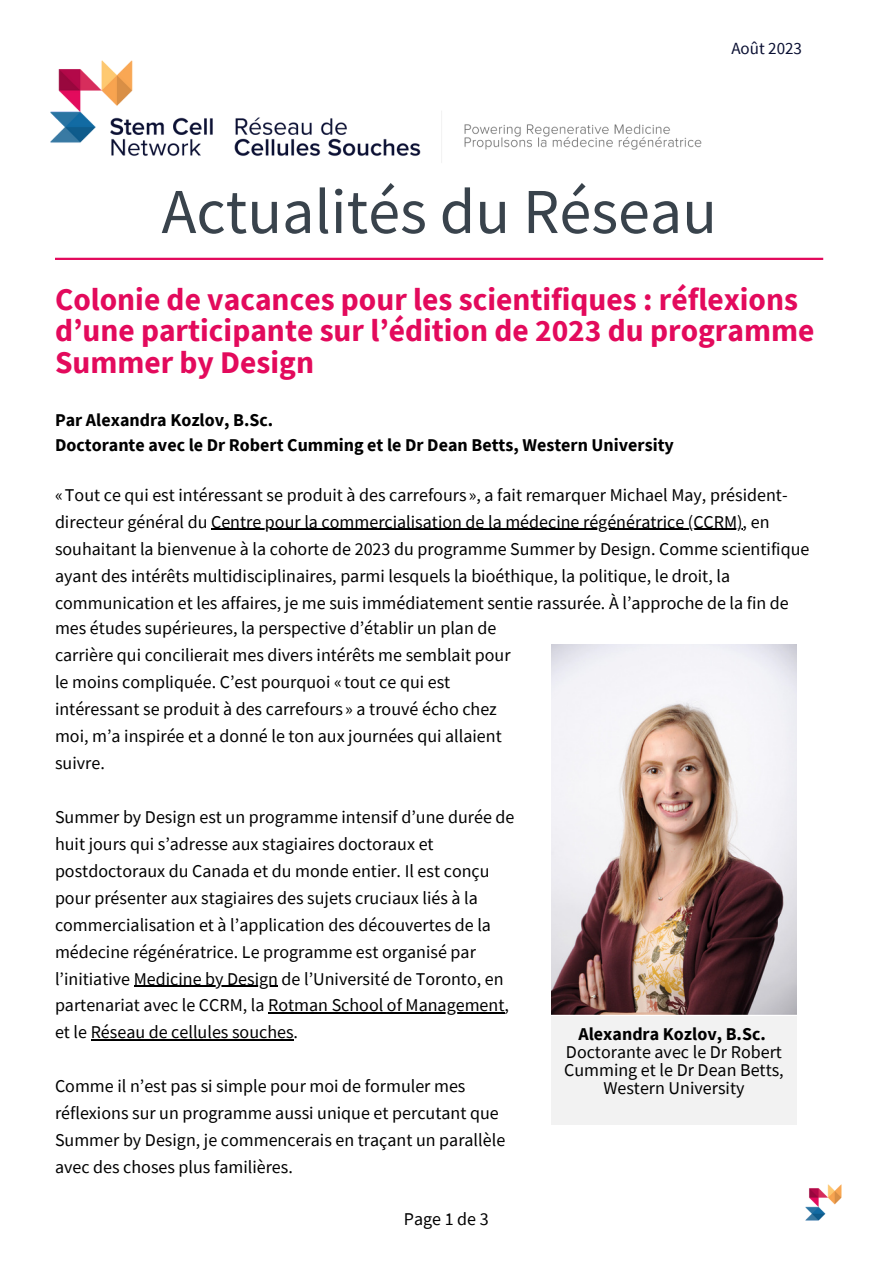
<style>
.page{position:relative;width:893px;height:1264px;background:#fff}
.page>*{position:absolute;margin:0;border:0;box-sizing:border-box;transform-origin:0 0}
.t1{font:64.05px "Source Sans Pro";color:#39434c}
.t2{font:700 31.5px/31.5px "Source Sans Pro";color:#e30a5c}
.t3{font:18px/27px "Source Sans Pro";color:#000}
.t4{font:700 18px "Source Sans Pro";color:#000}
.t5{font:16.95px "Source Sans Pro";color:#0a0f32}
</style>
<div class="page">
<img style="left:805px;top:1184px;width:37px;height:37px">
<img style="left:551px;top:644px;width:245px;height:370px">
<div style="left:551px;top:1016px;width:245px;height:108px;background:#f2f2f2"></div>
<hr style="left:211px;top:529px;width:531px;height:1px;background:#000">
<hr style="left:134px;top:985px;width:67px;height:1px;background:#000">
<hr style="left:201px;top:985px;width:77px;height:1px;background:#000">
<hr style="left:268px;top:1012px;width:236px;height:1px;background:#000">
<hr style="left:91px;top:1039px;width:202px;height:1px;background:#000">
<hr style="left:55px;top:258px;width:768px;height:2px;background:#e30a5c">
<img style="left:50px;top:60px;width:652px;height:103px">
<p class="t5" style="left:731px;top:37px;width:72px">Août 2023</p>
<p class="t1" style="left:161px;top:170px;width:557px">Actualités du Réseau</p>
<p class="t2" style="left:55px;top:283px;width:760px">Colonie de vacances pour les scientifiques : réflexions d’une participante sur l’édition de 2023 du programme<br>Summer by Design</p>
<p class="t4" style="left:55px;top:409px;width:220px">Par Alexandra Kozlov, B.Sc.</p>
<p class="t4" style="left:55px;top:433px;width:620px">Doctorante avec le Dr Robert Cumming et le Dr Dean Betts, Western University</p>
<p class="t3" style="left:55px;top:481px;width:755px">« Tout ce qui est intéressant se produit à des carrefours », a fait remarquer Michael May, président&shy;directeur général du Centre pour la commercialisation de la médecine régénératrice (CCRM), en souhaitant la bienvenue à la cohorte de 2023 du programme Summer by Design. Comme scientifique ayant des intérêts multidisciplinaires, parmi lesquels la bioéthique, la politique, le droit, la communication et les affaires, je me suis immédiatement sentie rassurée. À l’approche de la fin de</p>
<p class="t3" style="left:55px;top:613px;width:457px">mes études supérieures, la perspective d’établir un plan de carrière qui concilierait mes divers intérêts me semblait pour le moins compliquée. C’est pourquoi « tout ce qui est intéressant se produit à des carrefours » a trouvé écho chez moi, m’a inspirée et a donné le ton aux journées qui allaient suivre.</p>
<p class="t3" style="left:55px;top:802px;width:461px">Summer by Design est un programme intensif d’une durée de huit jours qui s’adresse aux stagiaires doctoraux et postdoctoraux du Canada et du monde entier. Il est conçu pour présenter aux stagiaires des sujets cruciaux liés à la commercialisation et à l’application des découvertes de la médecine régénératrice. Le programme est organisé par l’initiative Medicine by Design de l’Université de Toronto, en partenariat avec le CCRM, la Rotman School of Management, et le Réseau de cellules souches.</p>
<p class="t4" style="left:578px;top:1022px;width:189px">Alexandra Kozlov, B.Sc.</p>
<p class="t3" style="left:564px;top:1042px;width:221px;line-height:18px;text-align:center">Doctorante avec le Dr Robert<br>Cumming et le Dr Dean Betts,<br>Western University</p>
<p class="t3" style="left:55px;top:1072px;width:451px">Comme il n’est pas si simple pour moi de formuler mes réflexions sur un programme aussi unique et percutant que Summer by Design, je commencerais en traçant un parallèle avec des choses plus familières.</p>
<p class="t3" style="left:404px;top:1205px;width:86px">Page 1 de 3</p>
</div>
